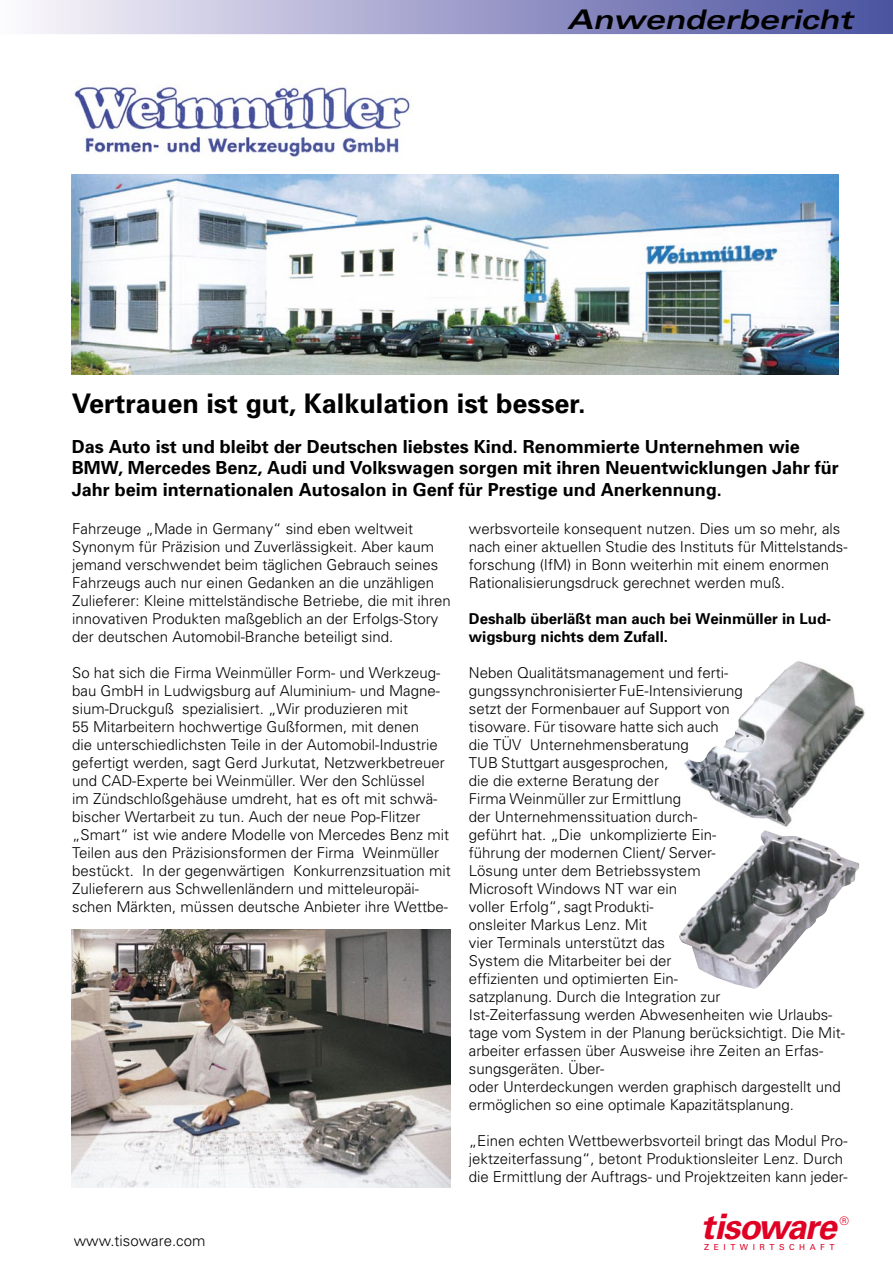
<style>
.page{position:relative;width:893px;height:1263px;background:#fff}
.page>*{position:absolute;margin:0;border:0;box-sizing:border-box;transform-origin:0 0}
.t1{font:italic 700 35.1px "Univers";letter-spacing:-.04em;color:#df0024}
.t2{font:700 27px "Univers";color:#000}
.t3{font:italic 700 expanded 27px "Univers";color:#000}
.t4{font:700 18px/21.6px "Univers";color:#000}
.t5{font:300 15px/18px "Univers";color:#000}
.t6{font:700 15px/18px "Univers";color:#000}
.t7{font:11.7px "Univers";color:#df0024}
.t8{font:8.25px "Univers";letter-spacing:.55em;color:#df0024}
</style>
<div class="page">
<div style="left:0;top:0;width:893px;height:34px;background:linear-gradient(to right,#fcf7fc,#494f9e)"></div>
<img style="left:72px;top:174px;width:767px;height:201px">
<img style="left:74px;top:87px;width:336px;height:70px">
<img style="left:72px;top:929px;width:379px;height:259px">
<img style="left:684px;top:661px;width:181px;height:166px">
<img style="left:679px;top:830px;width:180px;height:159px">
<h2 class="t3" style="left:567px;top:4px;width:287px">Anwenderbericht</h2>
<h2 class="t2" style="left:72px;top:386px;width:515px">Vertrauen ist gut, Kalkulation ist besser.</h2>
<p class="t4" style="left:72px;top:435px;width:769px">Das Auto ist und bleibt der Deutschen liebstes Kind. Renommierte Unternehmen wie<br>BMW, Mercedes Benz, Audi und Volkswagen sorgen mit ihren Neuentwicklungen Jahr für<br>Jahr beim internationalen Autosalon in Genf für Prestige und Anerkennung.</p>
<p class="t5" style="left:72px;top:519px;width:380px">Fahrzeuge „Made in Germany“ sind eben weltweit Synonym für Präzision und Zuverlässigkeit. Aber kaum jemand verschwendet beim täglichen Gebrauch seines Fahrzeugs auch nur einen Gedanken an die unzähligen Zulieferer: Kleine mittelständische Betriebe, die mit ihren innovativen Produkten maßgeblich an der Erfolgs-Story der deutschen Automobil-Branche beteiligt sind.</p>
<p class="t5" style="left:72px;top:663px;width:380px">So hat sich die Firma Weinmüller Form- und Werkzeug&shy;bau GmbH in Ludwigsburg auf Aluminium- und Magne&shy;sium-Druckguß spezialisiert. „Wir produzieren mit<br>55 Mitarbeitern hochwertige Gußformen, mit denen<br>die unterschiedlichsten Teile in der Automobil-Industrie gefertigt werden, sagt Gerd Jurkutat, Netzwerkbetreuer und CAD-Experte bei Weinmüller. Wer den Schlüssel<br>im Zündschloßgehäuse umdreht, hat es oft mit schwä&shy;bischer Wertarbeit zu tun. Auch der neue Pop-Flitzer „Smart“ ist wie andere Modelle von Mercedes Benz mit Teilen aus den Präzisionsformen der Firma Weinmüller bestückt. In der gegenwärtigen Konkurrenzsituation mit Zulieferern aus Schwellenländern und mitteleuropäi&shy;schen Märkten, müssen deutsche Anbieter ihre Wettbe-</p>
<p class="t5" style="left:74px;top:1231px;width:133px">www.tisoware.com</p>
<p class="t5" style="left:469px;top:519px;width:380px">werbsvorteile konsequent nutzen. Dies um so mehr, als nach einer aktuellen Studie des Instituts für Mittelstands&shy;forschung (IfM) in Bonn weiterhin mit einem enormen Rationalisierungsdruck gerechnet werden muß.</p>
<p class="t6" style="left:469px;top:609px;width:364px">Deshalb überläßt man auch bei Weinmüller in Lud&shy;wigsburg nichts dem Zufall.</p>
<p class="t5" style="left:469px;top:663px;width:377px">Neben Qualitätsmanagement und ferti&shy;gungssynchronisierter FuE-Intensivierung<br>setzt der Formenbauer auf Support von<br>tisoware. Für tisoware hatte sich auch<br>die TÜV Unternehmensberatung<br>TUB Stuttgart ausgesprochen,<br>die die externe Beratung der<br>Firma Weinmüller zur Ermittlung<br>der Unternehmenssituation durch-<br>geführt hat. „Die unkomplizierte Ein-<br>führung der modernen Client/ Server-<br>Lösung unter dem Betriebssystem<br>Microsoft Windows NT war ein<br>voller Erfolg“, sagt Produkti-<br>onsleiter Markus Lenz. Mit<br>vier Terminals unterstützt das<br>System die Mitarbeiter bei der<br>effizienten und optimierten Ein-<br>satzplanung. Durch die Integration zur<br>Ist-Zeiterfassung werden Abwesenheiten wie Urlaubs&shy;tage vom System in der Planung berücksichtigt. Die Mit&shy;arbeiter erfassen über Ausweise ihre Zeiten an Erfas&shy;sungsgeräten. Über-<br>oder Unterdeckungen werden graphisch dargestellt und ermöglichen so eine optimale Kapazitätsplanung.</p>
<p class="t5" style="left:469px;top:1131px;width:380px">„Einen echten Wettbewerbsvorteil bringt das Modul Pro&shy;jektzeiterfassung“, betont Produktionsleiter Lenz. Durch die Ermittlung der Auftrags- und Projektzeiten kann jeder-</p>
<h1 class="t1" style="left:701px;top:1206px;width:137px">tisoware</h1>
<p class="t7" style="left:839px;top:1214px;width:11px">®</p>
<p class="t8" style="left:704px;top:1242px;width:132px">ZEITWIRTSCHAFT</p>
</div>
